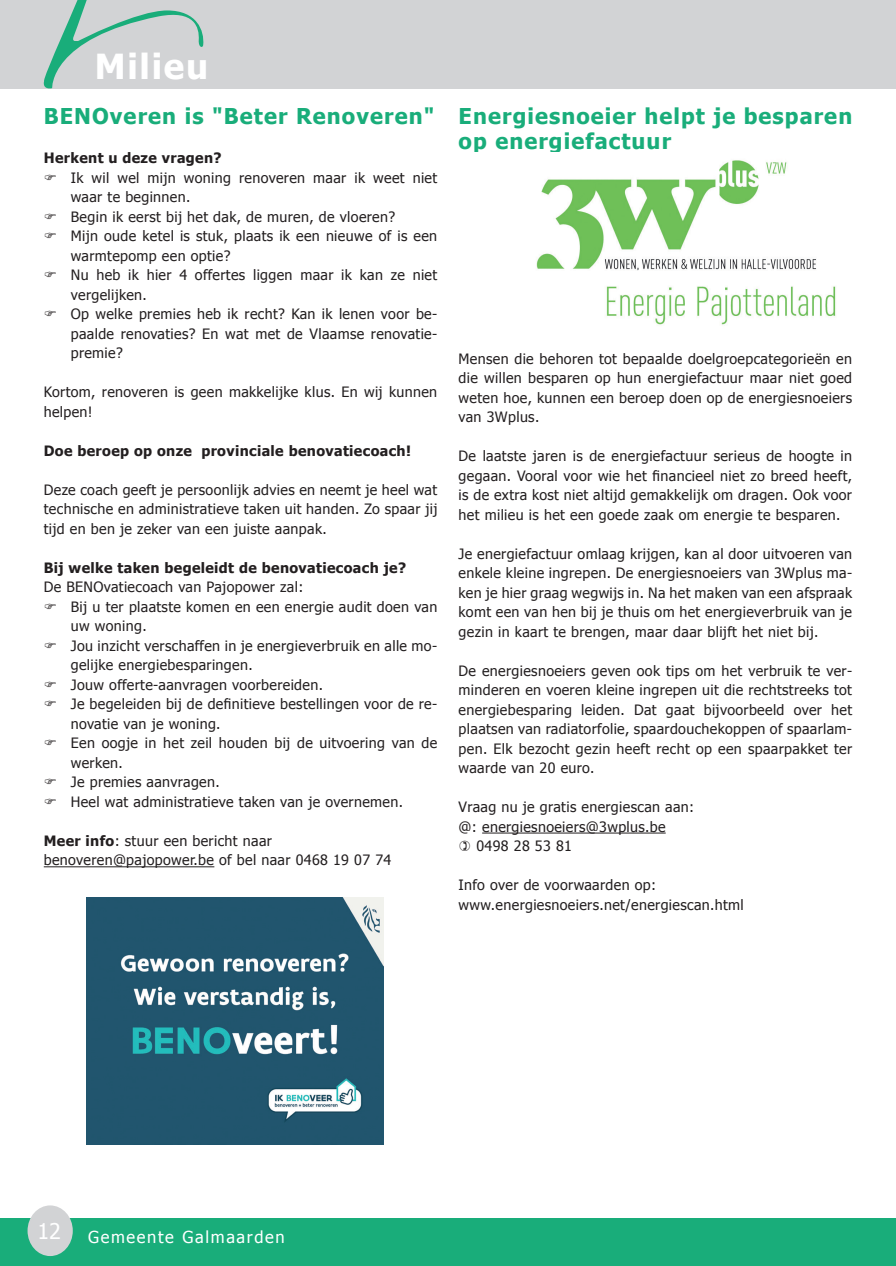
<style>
.page{position:relative;width:896px;height:1266px;background:#fff}
.page>*{position:absolute;margin:0;border:0;box-sizing:border-box;transform-origin:0 0}
.t1{font:700 34.5px "Tahoma";letter-spacing:.05em;color:#fff}
.t2{font:700 21.75px/24.8px "Tahoma";letter-spacing:.05em;color:#19ad7a}
.t3{font:16.5px "Tahoma";letter-spacing:.1em;color:#fff}
.t4{font:14.25px/19.5px "Tahoma";letter-spacing:.025em;color:#231f20}
.t5{font:700 14.25px "Tahoma";letter-spacing:.025em;color:#231f20}
.s1{font-weight:700}
</style>
<div class="page">
<div style="left:0;top:0;width:894px;height:88px;background:#d2d3d5"></div>
<div style="left:0;top:1217px;width:894px;height:48px;background:#19ad7a"></div>
<div style="left:28px;top:1205px;width:45px;height:50px;background:#d2d3d5;border-radius:50%"></div>
<hr style="left:894px;top:0;width:1px;height:88px;background:#d2d3d5">
<hr style="left:894px;top:1218px;width:1px;height:47px;background:#19ad7a">
<svg style="left:42px;top:0;width:162px;height:89px"></svg>
<hr style="left:44px;top:866px;width:170px;height:1px;background:#231f20">
<hr style="left:482px;top:832px;width:183px;height:1px;background:#231f20">
<img style="left:87px;top:897px;width:296px;height:247px">
<img style="left:536px;top:160px;width:300px;height:165px">
<h1 class="t1" style="left:95px;top:42px;width:115px">Milieu</h1>
<h2 class="t2" style="left:44px;top:103px;width:392px">BENOveren is "Beter Renoveren"</h2>
<p class="t5" style="left:44px;top:148px;width:179px">Herkent u deze vragen?</p>
<p class="t4" style="left:71px;top:167px;width:368px">Ik wil wel mijn woning renoveren maar ik weet niet waar te beginnen.<br>Begin ik eerst bij het dak, de muren, de vloeren?<br>Mijn oude ketel is stuk, plaats ik een nieuwe of is een warmtepomp een optie?<br>Nu heb ik hier 4 offertes liggen maar ik kan ze niet vergelijken.<br>Op welke premies heb ik recht? Kan ik lenen voor be&shy;paalde renovaties? En wat met de Vlaamse renovatie&shy;premie?</p>
<p class="t4" style="left:44px;top:382px;width:395px">Kortom, renoveren is geen makkelijke klus. En wij kunnen helpen!</p>
<p class="t5" style="left:44px;top:440px;width:368px">Doe beroep op onze provinciale benovatiecoach!</p>
<p class="t4" style="left:44px;top:479px;width:395px;text-align:justify">Deze coach geeft je persoonlijk advies en neemt je heel wat technische en administratieve taken uit handen. Zo spaar jij tijd en ben je zeker van een juiste aanpak.</p>
<p class="t5" style="left:44px;top:557px;width:364px">Bij welke taken begeleidt de benovatiecoach je?</p>
<p class="t4" style="left:71px;top:577px;width:368px;text-indent:-27px">De BENOvatiecoach van Pajopower zal:<br>Bij u ter plaatste komen en een energie audit doen van uw woning.<br>Jou inzicht verschaffen in je energieverbruik en alle mo&shy;gelijke energiebesparingen.<br>Jouw offerte-aanvragen voorbereiden.<br>Je begeleiden bij de definitieve bestellingen voor de re&shy;novatie van je woning.<br>Een oogje in het zeil houden bij de uitvoering van de werken.<br>Je premies aanvragen.<br>Heel wat administratieve taken van je overnemen.</p>
<p class="t4" style="left:44px;top:830px;width:349px"><span class="s1">Meer info</span>: stuur een bericht naar benoveren@pajopower.be of bel naar 0468 19 07 74</p>
<h2 class="t2" style="left:458px;top:103px;width:395px">Energiesnoeier helpt je besparen op energiefactuur</h2>
<p class="t4" style="left:458px;top:348px;width:395px;text-align:justify">Mensen die behoren tot bepaalde doelgroepcategorieën en die willen besparen op hun energiefactuur maar niet goed weten hoe, kunnen een beroep doen op de energiesnoeiers van 3Wplus.</p>
<p class="t4" style="left:458px;top:445px;width:395px;text-align:justify">De laatste jaren is de energiefactuur serieus de hoogte in gegaan. Vooral voor wie het financieel niet zo breed heeft, is de extra kost niet altijd gemakkelijk om dragen. Ook voor het milieu is het een goede zaak om energie te besparen.</p>
<p class="t4" style="left:458px;top:543px;width:395px;text-align:justify">Je energiefactuur omlaag krijgen, kan al door uitvoeren van enkele kleine ingrepen. De energiesnoeiers van 3Wplus ma&shy;ken je hier graag wegwijs in. Na het maken van een afspraak komt een van hen bij je thuis om het energieverbruik van je gezin in kaart te brengen, maar daar blijft het niet bij.</p>
<p class="t4" style="left:458px;top:660px;width:395px;text-align:justify">De energiesnoeiers geven ook tips om het verbruik te ver&shy;minderen en voeren kleine ingrepen uit die rechtstreeks tot energiebesparing leiden. Dat gaat bijvoorbeeld over het plaatsen van radiatorfolie, spaardouchekoppen of spaarlam&shy;pen. Elk bezocht gezin heeft recht op een spaarpakket ter waarde van 20 euro.</p>
<p class="t4" style="left:458px;top:796px;width:237px">Vraag nu je gratis energiescan aan:</p>
<p class="t4" style="left:458px;top:816px;width:208px">@: energiesnoeiers@3wplus.be</p>
<p class="t4" style="left:476px;top:835px;width:97px">0498 28 53 81</p>
<p class="t4" style="left:458px;top:874px;width:287px">Info over de voorwaarden op: www.energiesnoeiers.net/energiescan.html</p>
<p class="t3" style="left:37px;top:1226px;width:249px"><sup>12</sup> Gemeente Galmaarden</p>
</div>
